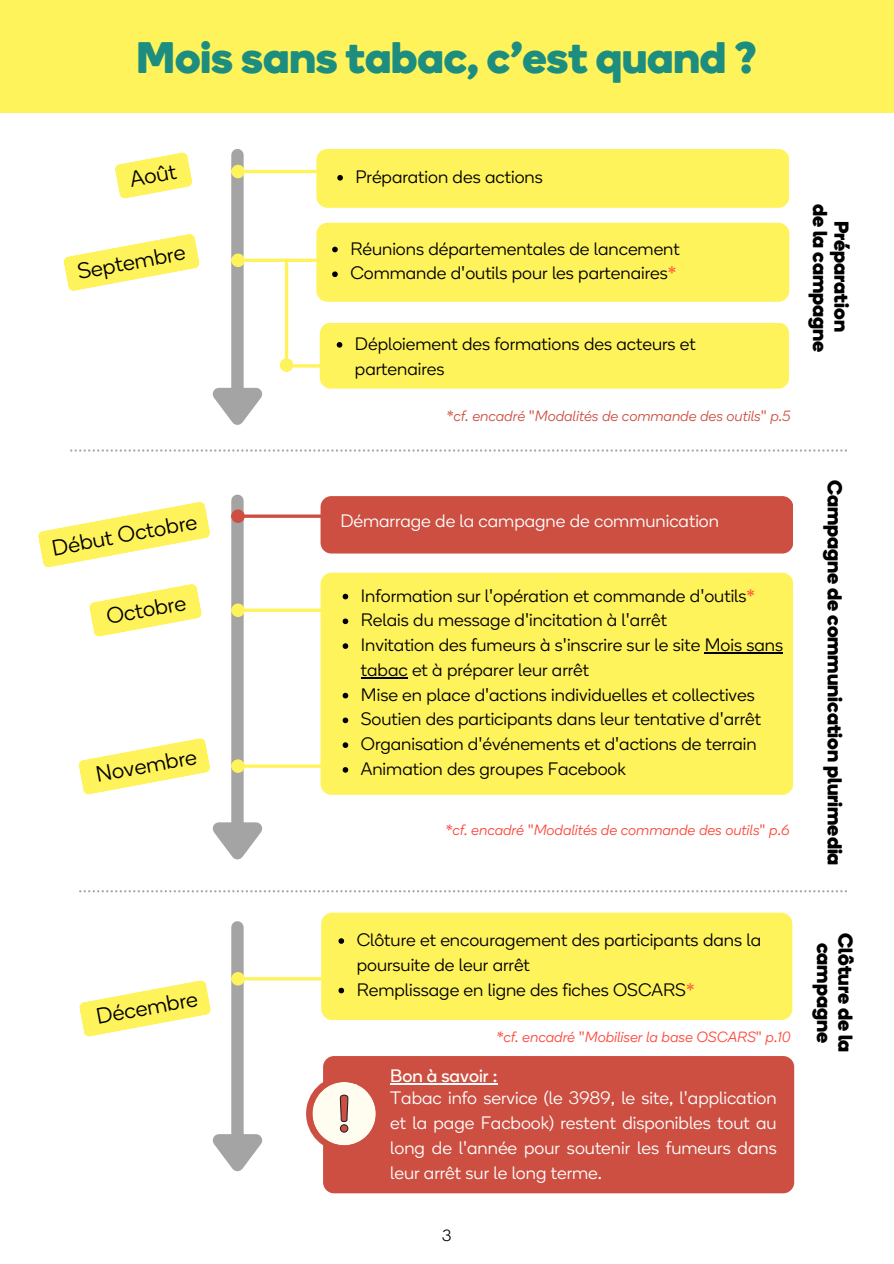
<style>
.page{position:relative;width:894px;height:1264px;background:#fff}
.page>*{position:absolute;margin:0;border:0;box-sizing:border-box;transform-origin:0 0}
.t1{font:700 44.1px "HILVCC Boing";color:#1c8d7f}
.t2{font:300 22.2px "HILVCC Boing";color:#000}
.t3{font:700 20.1px/21.3px "HILVCC Boing";color:#000;text-align:center}
.t4{font:300 18px/24.8px "HILVCC Boing";color:#000}
.t5{font:300 18px/24.8px "HILVCC Boing";color:#fff;text-align:justify}
.t6{font:18px "HILVCC Boing";color:#fff}
.t7{font:300 16.2px "HILVCC Boing";color:#000}
.t8{font:italic 300 14.85px "HILVCC Boing";color:#fd4639}
.t9{font:italic 300 14.85px "HILVCC Boing";color:#cd4f41}
.s1{font-family:"Noto Sans";font-weight:400}
.s2{color:#ff493d}
.s3{font-family:"Noto Sans";font-weight:400;font-style:normal}
</style>
<div class="page">
<div style="left:0;top:0;width:893px;height:113px;background:#fff35b"></div>
<div style="left:316px;top:149px;width:473px;height:59px;background:#fff35b;border-radius:11px"></div>
<svg style="left:337px;top:175px;width:6px;height:6px"></svg>
<div style="left:316px;top:223px;width:473px;height:79px;background:#fff35b;border-radius:11px"></div>
<svg style="left:332px;top:247px;width:5px;height:5px"></svg>
<svg style="left:332px;top:271px;width:5px;height:6px"></svg>
<div style="left:231px;top:155px;width:12px;height:233px;background:#a4a4a4"></div>
<svg style="left:212px;top:377px;width:51px;height:48px"></svg>
<div style="left:319px;top:322px;width:470px;height:66px;background:#fff35b;border-radius:11px"></div>
<svg style="left:115px;top:152px;width:77px;height:47px"></svg>
<svg style="left:63px;top:234px;width:137px;height:57px"></svg>
<hr style="left:245px;top:170px;width:78px;height:3px;background:#fff35b">
<div style="left:233px;top:166px;width:10px;height:11px;background:#fff35b;border-radius:50%"></div>
<div style="left:231px;top:165px;width:14px;height:13px;border:3px solid #fff35b;border-radius:50%"></div>
<svg style="left:245px;top:258px;width:72px;height:4px"></svg>
<div style="left:233px;top:255px;width:10px;height:10px;background:#fff35b;border-radius:50%"></div>
<div style="left:231px;top:253px;width:14px;height:14px;border:3px solid #fff35b;border-radius:50%"></div>
<hr style="left:285px;top:260px;width:3px;height:98px;background:#fff35b">
<div style="left:281px;top:360px;width:10px;height:10px;background:#fff35b;border-radius:50%"></div>
<div style="left:280px;top:358px;width:13px;height:14px;border:3px solid #fff35b;border-radius:50%"></div>
<hr style="left:294px;top:364px;width:27px;height:3px;background:#fff35b">
<svg style="left:70px;top:449px;width:776px;height:2px"></svg>
<div style="left:320px;top:496px;width:472px;height:57px;background:#cd4f41;border-radius:11px"></div>
<div style="left:320px;top:572px;width:472px;height:223px;background:#fff35b;border-radius:11px"></div>
<svg style="left:342px;top:593px;width:6px;height:6px"></svg>
<svg style="left:342px;top:618px;width:6px;height:6px"></svg>
<svg style="left:342px;top:643px;width:6px;height:6px"></svg>
<hr style="left:704px;top:652px;width:78px;height:1px;background:#000">
<hr style="left:361px;top:677px;width:46px;height:1px;background:#000">
<svg style="left:342px;top:692px;width:6px;height:6px"></svg>
<svg style="left:342px;top:717px;width:6px;height:6px"></svg>
<svg style="left:342px;top:742px;width:6px;height:6px"></svg>
<svg style="left:342px;top:767px;width:6px;height:5px"></svg>
<div style="left:231px;top:501px;width:12px;height:321px;background:#a4a4a4"></div>
<svg style="left:212px;top:811px;width:51px;height:49px"></svg>
<svg style="left:38px;top:502px;width:172px;height:66px"></svg>
<svg style="left:89px;top:584px;width:113px;height:53px"></svg>
<svg style="left:245px;top:514px;width:76px;height:4px"></svg>
<div style="left:233px;top:511px;width:10px;height:10px;background:#cd4f41;border-radius:50%"></div>
<div style="left:231px;top:509px;width:14px;height:14px;border:3px solid #cd4f41;border-radius:50%"></div>
<svg style="left:245px;top:608px;width:76px;height:4px"></svg>
<div style="left:233px;top:605px;width:10px;height:10px;background:#fff35b;border-radius:50%"></div>
<div style="left:231px;top:603px;width:14px;height:14px;border:3px solid #fff35b;border-radius:50%"></div>
<svg style="left:78px;top:738px;width:132px;height:57px"></svg>
<hr style="left:245px;top:764px;width:80px;height:3px;background:#fff35b">
<div style="left:233px;top:761px;width:10px;height:10px;background:#fff35b;border-radius:50%"></div>
<div style="left:231px;top:759px;width:14px;height:14px;border:3px solid #fff35b;border-radius:50%"></div>
<svg style="left:79px;top:980px;width:132px;height:57px"></svg>
<div style="left:231px;top:927px;width:12px;height:207px;background:#a4a4a4"></div>
<svg style="left:212px;top:1122px;width:51px;height:50px"></svg>
<hr style="left:245px;top:977px;width:80px;height:3px;background:#fff35b">
<div style="left:233px;top:973px;width:10px;height:10px;background:#fff35b;border-radius:50%"></div>
<div style="left:231px;top:972px;width:14px;height:13px;border:3px solid #fff35b;border-radius:50%"></div>
<div style="left:321px;top:912px;width:471px;height:108px;background:#fff35b;border-radius:11px"></div>
<svg style="left:79px;top:890px;width:767px;height:2px"></svg>
<div style="left:323px;top:1056px;width:470px;height:137px;background:#cd4f41;border-radius:11px"></div>
<svg style="left:306px;top:1075px;width:70px;height:76px"></svg>
<svg style="left:336px;top:342px;width:6px;height:5px"></svg>
<svg style="left:338px;top:938px;width:6px;height:5px"></svg>
<svg style="left:338px;top:987px;width:6px;height:6px"></svg>
<hr style="left:390px;top:1083px;width:107px;height:1px;background:#fff">
<h3 class="t1" style="left:136px;top:26px;width:621px">Mois sans tabac, c’est quand ?</h3>
<p class="t2" style="left:127px;top:166px;width:48px;rotate:-11deg">Août</p>
<p class="t2" style="left:75px;top:258px;width:111px;rotate:-11deg">Septembre</p>
<p class="t2" style="left:50px;top:535px;width:149px;rotate:-11deg">Début Octobre</p>
<p class="t2" style="left:104px;top:603px;width:82px;rotate:-11deg">Octobre</p>
<p class="t2" style="left:93px;top:761px;width:104px;rotate:-11deg">Novembre</p>
<p class="t2" style="left:94px;top:1003px;width:104px;rotate:-11deg">Décembre</p>
<h1 class="t4" style="left:355px;top:164px;width:189px">Préparation des actions</h1>
<h3 class="t4" style="left:350px;top:236px;width:331px">Réunions départementales de lancement</h3>
<h3 class="t4" style="left:350px;top:260px;width:327px">Commande d<span class="s1">'</span>outils pour les partenaires<span class="s2">*</span></h3>
<h4 class="t4" style="left:355px;top:331px;width:342px">Déploiement des formations des acteurs et partenaires</h4>
<h2 class="t9" style="left:446px;top:406px;width:346px">*cf. encadré <span class="s3">"</span>Modalités de commande des outils<span class="s3">"</span> p.5</h2>
<p class="t3" style="left:852px;top:204px;width:150px;rotate:90deg">Préparation<br>de la campagne</p>
<p class="t5" style="left:340px;top:508px;width:380px">Démarrage de la campagne de communication</p>
<p class="t4" style="left:361px;top:583px;width:395px">Information sur l<span class="s1">'</span>opération et commande d<span class="s1">'</span>outils<span class="s2">*</span></p>
<p class="t4" style="left:361px;top:607px;width:308px">Relais du message d<span class="s1">'</span>incitation à l<span class="s1">'</span>arrêt</p>
<p class="t4" style="left:361px;top:632px;width:423px">Invitation des fumeurs à s<span class="s1">'</span>inscrire sur le site Mois sans tabac et à préparer leur arrêt</p>
<p class="t4" style="left:361px;top:682px;width:395px">Mise en place d<span class="s1">'</span>actions individuelles et collectives</p>
<h2 class="t4" style="left:361px;top:706px;width:401px">Soutien des participants dans leur tentative d<span class="s1">'</span>arrêt</h2>
<h3 class="t4" style="left:361px;top:731px;width:397px">Organisation d<span class="s1">'</span>événements et d<span class="s1">'</span>actions de terrain</h3>
<h3 class="t4" style="left:361px;top:756px;width:266px">Animation des groupes Facebook</h3>
<p class="t8" style="left:445px;top:820px;width:346px">*cf. encadré <span class="s3">"</span>Modalités de commande des outils<span class="s3">"</span> p.6</p>
<p class="t3" style="left:846px;top:480px;width:387px;rotate:90deg">Campagne de communication plurimedia</p>
<p class="t4" style="left:356px;top:927px;width:406px">Clôture et encouragement des participants dans la poursuite de leur arrêt</p>
<h2 class="t4" style="left:356px;top:976px;width:339px">Remplissage en ligne des fiches OSCARS<span class="s2">*</span></h2>
<h3 class="t8" style="left:496px;top:1027px;width:296px">*cf. encadré <span class="s3">"</span>Mobiliser la base OSCARS<span class="s3">"</span> p.10</h3>
<p class="t6" style="left:390px;top:1064px;width:109px">Bon à savoir :</p>
<p class="t5" style="left:390px;top:1085px;width:388px">Tabac info service (le 3989, le site, l<span class="s1">'</span>application et la page Facbook) restent disponibles tout au long de l<span class="s1">'</span>année pour soutenir les fumeurs dans leur arrêt sur le long terme.</p>
<p class="t7" style="left:442px;top:1225px;width:11px">3</p>
<h4 class="t3" style="left:856px;top:933px;width:121px;rotate:90deg">Clôture de la campagne</h4>
</div>
